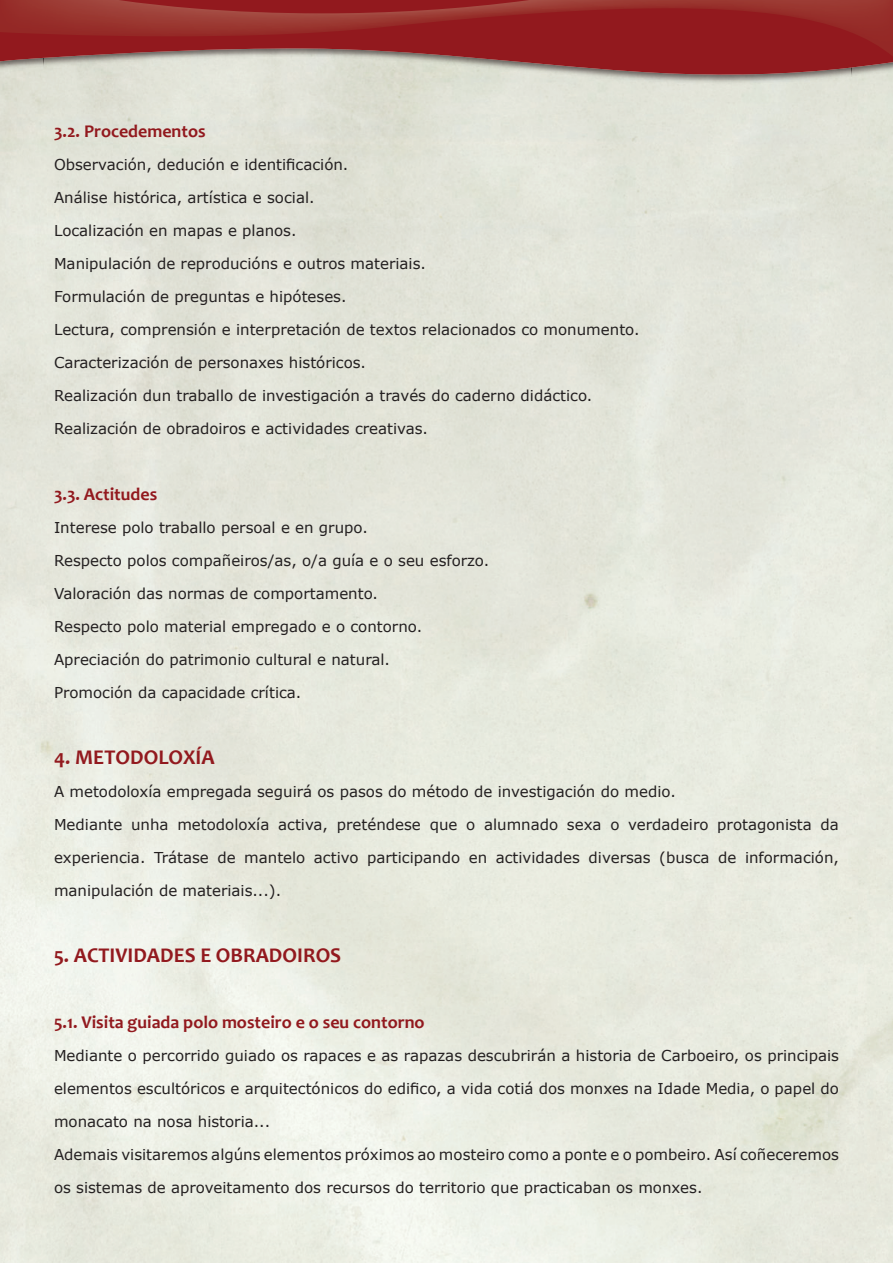
<style>
.page{position:relative;width:893px;height:1263px;background:#fff}
.page>*{position:absolute;margin:0;border:0;box-sizing:border-box;transform-origin:0 0}
.Default{font:700 21px "Candara";color:#92191e}
.Default-2{font:700 18px "Candara";color:#92191e}
.Default-3{font:15px "Verdana";color:#231f20}
</style>
<div class="page">
<svg style="left:0;top:57px;width:893px;height:19px;background:#ba9690"></svg>
<img style="left:0;top:0;width:893px;height:57px">
<p class="Default-2" style="left:54px;top:120px;width:153px">3.2. Procedementos</p>
<p class="Default-3" style="left:54px;top:155px;width:296px">Observación, dedución e identificación.</p>
<p class="Default-3" style="left:54px;top:188px;width:262px">Análise histórica, artística e social.</p>
<p class="Default-3" style="left:54px;top:221px;width:244px">Localización en mapas e planos.</p>
<p class="Default-3" style="left:54px;top:254px;width:373px">Manipulación de reproducións e outros materiais.</p>
<p class="Default-3" style="left:54px;top:287px;width:294px">Formulación de preguntas e hipóteses.</p>
<p class="Default-3" style="left:54px;top:320px;width:587px">Lectura, comprensión e interpretación de textos relacionados co monumento.</p>
<p class="Default-3" style="left:54px;top:353px;width:314px">Caracterización de personaxes históricos.</p>
<p class="Default-3" style="left:54px;top:386px;width:540px">Realización dun traballo de investigación a través do caderno didáctico.</p>
<p class="Default-3" style="left:54px;top:419px;width:376px">Realización de obradoiros e actividades creativas.</p>
<p class="Default-2" style="left:54px;top:483px;width:105px">3.3. Actitudes</p>
<p class="Default-3" style="left:54px;top:518px;width:315px">Interese polo traballo persoal e en grupo.</p>
<p class="Default-3" style="left:54px;top:551px;width:437px">Respecto polos compañeiros/as, o/a guía e o seu esforzo.</p>
<p class="Default-3" style="left:54px;top:584px;width:325px">Valoración das normas de comportamento.</p>
<p class="Default-3" style="left:54px;top:617px;width:370px">Respecto polo material empregado e o contorno.</p>
<p class="Default-3" style="left:54px;top:650px;width:338px">Apreciación do patrimonio cultural e natural.</p>
<p class="Default-3" style="left:54px;top:683px;width:249px">Promoción da capacidade crítica.</p>
<p class="Default" style="left:54px;top:744px;width:162px">4. METODOLOXÍA</p>
<p class="Default-3" style="left:54px;top:782px;width:623px">A metodoloxía empregada seguirá os pasos do método de investigación do medio.</p>
<p class="Default-3" style="left:54px;top:815px;width:786px">Mediante unha metodoloxía activa, preténdese que o alumnado sexa o verdadeiro protagonista da</p>
<p class="Default-3" style="left:54px;top:848px;width:786px">experiencia. Trátase de mantelo activo participando en actividades diversas (busca de información,</p>
<p class="Default-3" style="left:54px;top:881px;width:229px">manipulación de materiais...).</p>
<p class="Default" style="left:54px;top:942px;width:289px">5. ACTIVIDADES E OBRADOIROS</p>
<p class="Default-2" style="left:54px;top:1011px;width:372px">5.1. Visita guiada polo mosteiro e o seu contorno</p>
<p class="Default-3" style="left:54px;top:1046px;width:786px">Mediante o percorrido guiado os rapaces e as rapazas descubrirán a historia de Carboeiro, os principais</p>
<p class="Default-3" style="left:54px;top:1079px;width:786px">elementos escultóricos e arquitectónicos do edifico, a vida cotiá dos monxes na Idade Media, o papel do</p>
<p class="Default-3" style="left:54px;top:1112px;width:218px">monacato na nosa historia...</p>
<p class="Default-3" style="left:54px;top:1145px;width:786px">Ademais visitaremos algúns elementos próximos ao mosteiro como a ponte e o pombeiro. Así coñeceremos</p>
<p class="Default-3" style="left:54px;top:1178px;width:650px">os sistemas de aproveitamento dos recursos do territorio que practicaban os monxes.</p>
</div>
